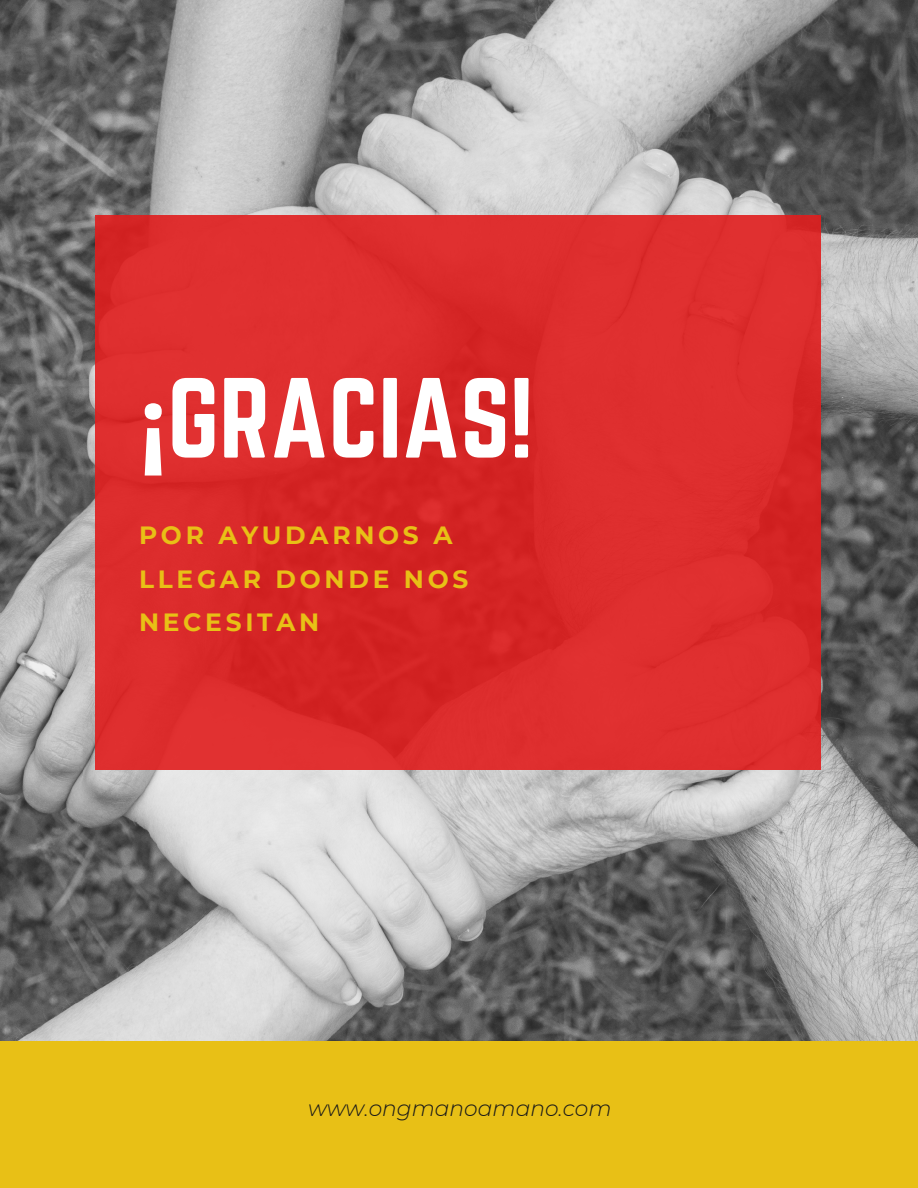
<style>
.page{position:relative;width:918px;height:1188px;background:#fff}
.page>*{position:absolute;margin:0;border:0;box-sizing:border-box;transform-origin:0 0}
.t1{font:99.6px "Norwester";color:#fff}
.t2{font:700 24.9px/43.3px "Montserrat";letter-spacing:.15em;color:#e8c016}
.t3{font:italic 300 21.75px "Montserrat";color:#191919}
.s1{font-family:"Noto Sans";font-weight:700}
</style>
<div class="page">
<img style="left:0;top:0;width:918px;height:1041px">
<div style="left:0;top:1041px;width:918px;height:147px;background:#e8c016"></div>
<div style="left:95px;top:216px;width:725px;height:553px;background:#dd2d2d"></div>
<h1 class="t1" style="left:139px;top:370px;width:396px"><span class="s1">¡</span>GRACIAS!</h1>
<p class="t2" style="left:139px;top:514px;width:331px">POR AYUDARNOS A<br>LLEGAR DONDE NOS<br>NECESITAN</p>
<p class="t3" style="left:308px;top:1095px;width:305px">www.ongmanoamano.com</p>
</div>
